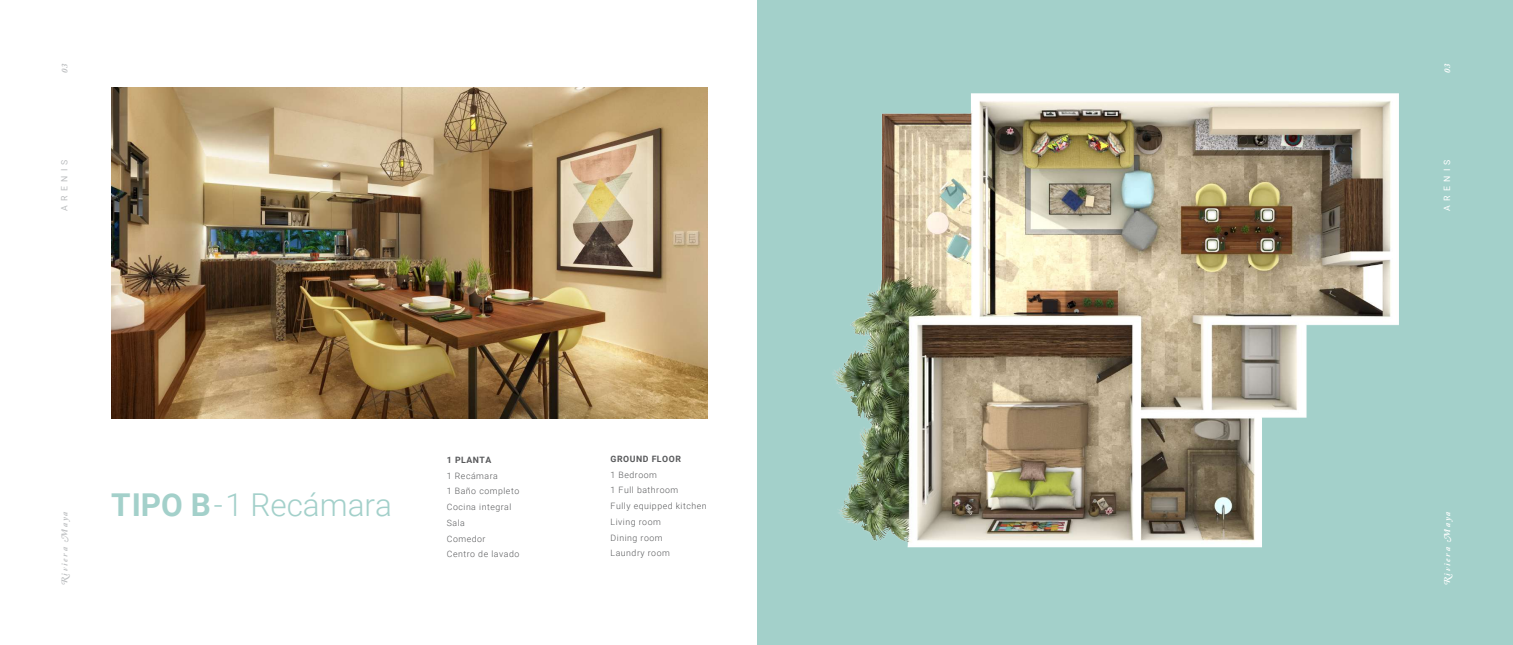
<style>
.page{position:relative;width:1513px;height:645px;background:#fff}
.page>*{position:absolute;margin:0;border:0;box-sizing:border-box;transform-origin:0 0}
.t1{font:300 31.5px "Roboto";color:#a3d0ca}
.t2{font:300 8.75px/15.8px "Roboto";letter-spacing:.06em;color:#58595b}
.t3{font:700 8.75px "Roboto";letter-spacing:.06em;color:#58595b}
.t4{font:8.75px "Amperzand";color:#fff}
.t5{font:8.75px "Amperzand";color:#bcbec0}
.t6{font:8.75px "Roboto";letter-spacing:.48em;color:#fff}
.t7{font:8.75px "Roboto";letter-spacing:.48em;color:#bcbec0}
.s1{font-weight:700}
</style>
<div class="page">
<div style="left:757px;top:0;width:756px;height:645px;background:#a3d0ca"></div>
<img style="left:112px;top:87px;width:596px;height:332px">
<img style="left:833px;top:93px;width:566px;height:455px">
<p class="t5" style="left:60px;top:73px;width:11px;rotate:-90deg">03</p>
<p class="t7" style="left:58px;top:211px;width:52px;rotate:-90deg">ARENIS</p>
<p class="t5" style="left:60px;top:585px;width:75px;rotate:-90deg">Riviera Maya</p>
<h1 class="t1" style="left:111px;top:483px;width:283px"><span class="s1">TIPO B</span>-1 Recámara</h1>
<p class="t3" style="left:447px;top:454px;width:46px">1 PLANTA</p>
<p class="t2" style="left:447px;top:467px;width:74px">1 Recámara<br>1 Baño completo<br>Cocina integral<br>Sala<br>Comedor<br>Centro de lavado</p>
<p class="t3" style="left:611px;top:453px;width:72px">GROUND FLOOR</p>
<p class="t2" style="left:611px;top:466px;width:98px">1 Bedroom<br>1 Full bathroom<br>Fully equipped kitchen<br>Living room<br>Dining room<br>Laundry room</p>
<p class="t4" style="left:1443px;top:73px;width:11px;rotate:-90deg">03</p>
<p class="t6" style="left:1441px;top:211px;width:52px;rotate:-90deg">ARENIS</p>
<p class="t4" style="left:1443px;top:585px;width:75px;rotate:-90deg">Riviera Maya</p>
</div>
